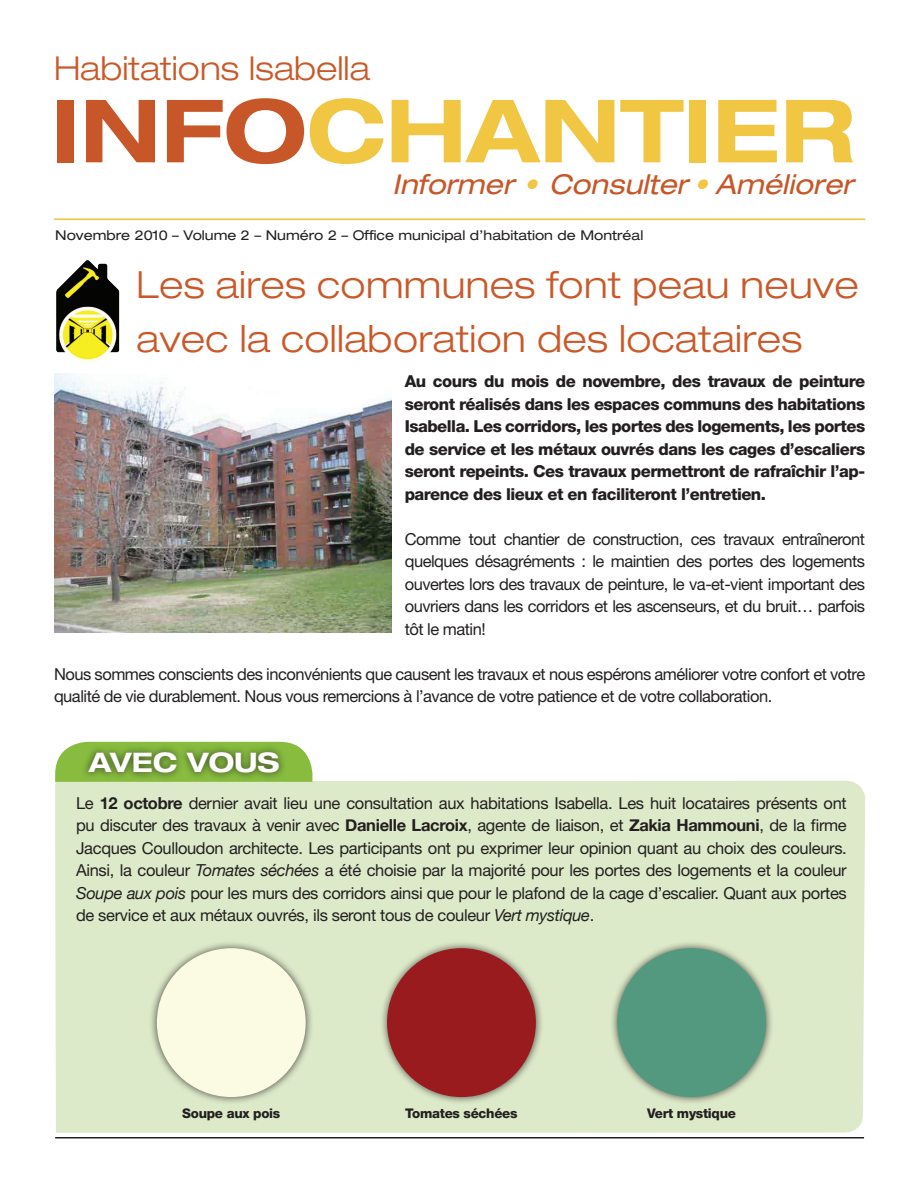
<style>
.page{position:relative;width:918px;height:1188px;background:#fff}
.page>*{position:absolute;margin:0;border:0;box-sizing:border-box;transform-origin:0 0}
.t1{font:700 expanded 87.3px "Helvetica Neue";color:#f0c642}
.t2{font:300 expanded 37.5px/54px "Helvetica Neue";letter-spacing:.01em;color:#ca5828}
.t3{font:300 expanded 33px "Helvetica Neue";color:#ca5828}
.t4{font:italic expanded 27.45px "Helvetica Neue";color:#c75728}
.t5{font:700 expanded 27px "Helvetica Neue";color:#fff}
.t6{font:16.5px/22.5px "Helvetica Neue";letter-spacing:-.03em;color:#231f20;text-align:justify}
.t7{font:800 16.5px/22.5px "Helvetica Neue";letter-spacing:-.03em;color:#231f20;text-align:justify}
.t8{font:expanded 13.5px "Helvetica Neue";color:#231f20}
.t9{font:800 13.35px "Helvetica Neue";letter-spacing:-.02em;color:#231f20}
.s1{color:#c75728}
.s2{color:#f0c642}
.s3{font-weight:700}
.s4{font-style:italic}
</style>
<div class="page">
<hr style="left:54px;top:218px;width:811px;height:2px;background:#f0c642">
<hr style="left:55px;top:1137px;width:809px;height:1px;background:#231f20">
<img style="left:54px;top:373px;width:337px;height:259px">
<div style="left:55px;top:781px;width:810px;height:352px;background:#ddeac9"></div>
<svg style="left:55px;top:742px;width:257px;height:40px"></svg>
<div style="left:80px;top:744px;width:206px;height:37px;background:#231f20;opacity:.75"></div>
<div style="left:149px;top:940px;width:165px;height:165px;background:#231f20;opacity:.75"></div>
<div style="left:157px;top:948px;width:149px;height:149px;background:#fbfbe3;border-radius:50%"></div>
<div style="left:379px;top:940px;width:165px;height:165px;background:#231f20;opacity:.75"></div>
<div style="left:387px;top:948px;width:149px;height:149px;background:#991b1e;border-radius:50%"></div>
<div style="left:609px;top:940px;width:165px;height:165px;background:#231f20;opacity:.75"></div>
<div style="left:617px;top:948px;width:149px;height:149px;background:#52997f;border-radius:50%"></div>
<img style="left:56px;top:260px;width:64px;height:103px">
<h3 class="t3" style="left:54px;top:48px;width:317px">Habitations Isabella</h3>
<h1 class="t1" style="left:51px;top:76px;width:805px"><span class="s1">INFO</span>CHANTIER</h1>
<h3 class="t4" style="left:392px;top:167px;width:470px">Informer <span class="s2">•</span> Consulter<span class="s2">•</span> Améliorer</h3>
<p class="t8" style="left:55px;top:227px;width:590px">Novembre 2010 – Volume 2 – Numéro 2 – Office municipal d’habitation de Montréal</p>
<h2 class="t2" style="left:136px;top:257px;width:724px">Les aires communes font peau neuve avec la collaboration des locataires</h2>
<p class="t7" style="left:405px;top:370px;width:462px">Au cours du mois de novembre, des travaux de peinture seront réalisés dans les espaces communs des habitations Isabella. Les corridors, les portes des logements, les portes de service et les métaux ouvrés dans les cages d’escaliers seront repeints. Ces travaux permettront de rafraîchir l’ap&shy;parence des lieux et en faciliteront l’entretien.</p>
<p class="t6" style="left:405px;top:528px;width:462px">Comme tout chantier de construction, ces travaux entraîneront quelques désagréments : le maintien des portes des logements ouvertes lors des travaux de peinture, le va-et-vient important des ouvriers dans les corridors et les ascenseurs, et du bruit… parfois tôt le matin!</p>
<p class="t6" style="left:54px;top:663px;width:813px">Nous sommes conscients des inconvénients que causent les travaux et nous espérons améliorer votre confort et votre qualité de vie durablement. Nous vous remercions à l’avance de votre patience et de votre collaboration.</p>
<h3 class="t5" style="left:89px;top:746px;width:192px">AVEC VOUS</h3>
<p class="t6" style="left:76px;top:791px;width:772px">Le <span class="s3">12 octobre</span> dernier avait lieu une consultation aux habitations Isabella. Les huit locataires présents ont pu discuter des travaux à venir avec <span class="s3">Danielle Lacroix</span>, agente de liaison, et <span class="s3">Zakia Hammouni</span>, de la firme Jacques Coulloudon architecte. Les participants ont pu exprimer leur opinion quant au choix des couleurs.<br>Ainsi, la couleur <span class="s4">Tomates séchées</span> a été choisie par la majorité pour les portes des logements et la couleur <span class="s4">Soupe aux pois</span> pour les murs des corridors ainsi que pour le plafond de la cage d’escalier. Quant aux portes de service et aux métaux ouvrés, ils seront tous de couleur <span class="s4">Vert mystique</span>.</p>
<p class="t9" style="left:182px;top:1106px;width:100px">Soupe aux pois</p>
<p class="t9" style="left:405px;top:1106px;width:114px">Tomates séchées</p>
<p class="t9" style="left:647px;top:1106px;width:90px">Vert mystique</p>
</div>
